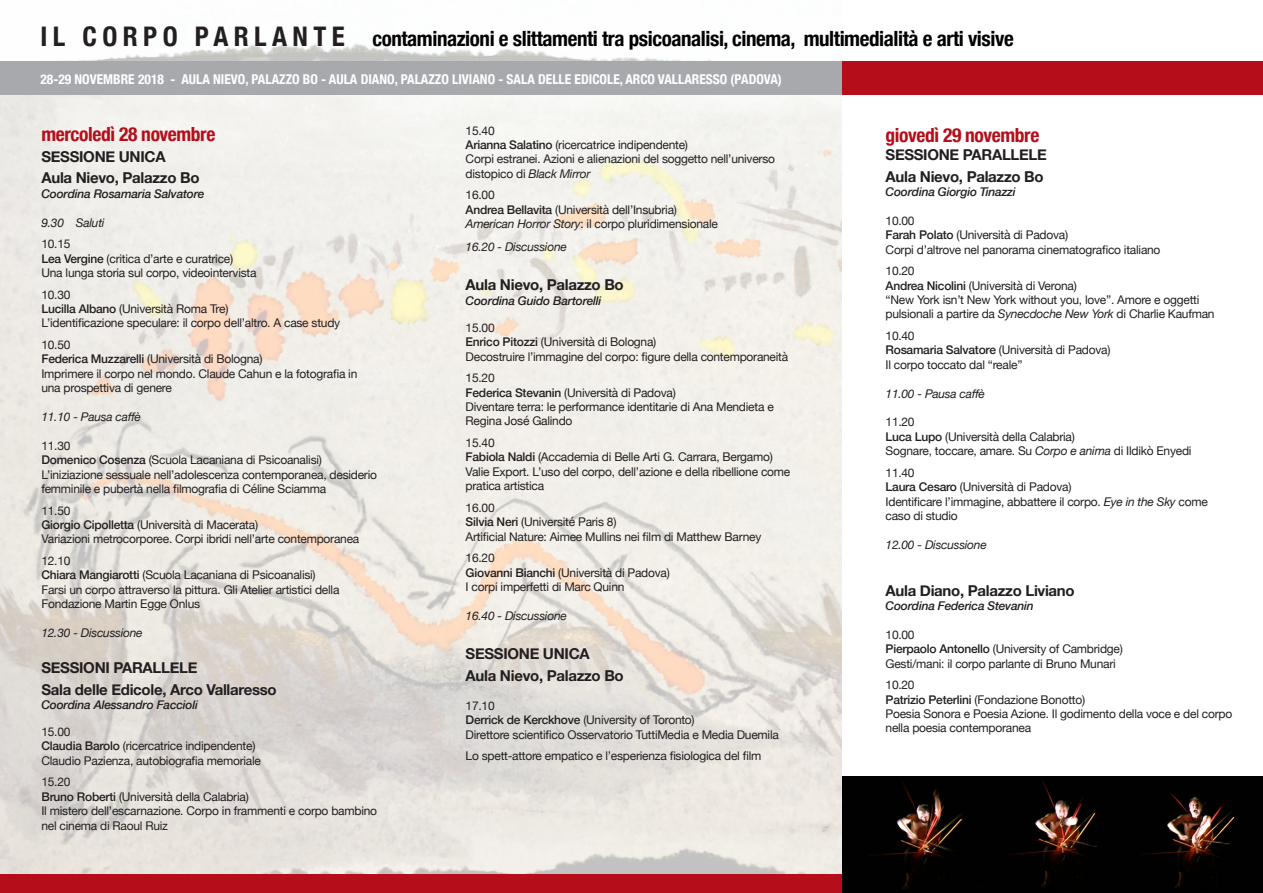
<style>
.page{position:relative;width:1263px;height:893px;background:#fff}
.page>*{position:absolute;margin:0;border:0;box-sizing:border-box;transform-origin:0 0}
.t1{font:700 condensed 21px "Helvetica Neue";letter-spacing:-.02em;color:#000001}
.t2{font:700 condensed 19.5px "Helvetica Neue";letter-spacing:-.02em;color:#b50e1a}
.t3{font:700 15px "Helvetica Neue";letter-spacing:-.02em;color:#231f20}
.t4{font:700 condensed 13.5px "Helvetica Neue";color:#fff}
.t5{font:12px/14.4px "Helvetica Neue";letter-spacing:-.02em;color:#231f20}
.t6{font:italic 500 12px "Helvetica Neue";letter-spacing:-.02em;color:#231f20}
.t7{font:italic 12px/21.6px "Helvetica Neue";letter-spacing:-.02em;color:#231f20}
.s1{font-size:27px;color:#231f20}
.s2{font-style:normal}
.s3{font-weight:500}
.s4{font-style:italic}
</style>
<div class="page">
<img style="left:0;top:43px;width:842px;height:832px">
<div style="left:0;top:61px;width:850px;height:34px;background:#a8a9ad"></div>
<div style="left:842px;top:61px;width:421px;height:34px;background:#b50e1a"></div>
<div style="left:0;top:875px;width:850px;height:18px;background:#b50e1a"></div>
<img style="left:842px;top:776px;width:421px;height:117px">
<p class="t1" style="left:40px;top:21px;width:975px"><span class="s1">I L C O R P O P A R L A N T E</span> contaminazioni e slittamenti tra psicoanalisi, cinema, multimedialità e arti visive</p>
<p class="t4" style="left:40px;top:68px;width:743px">28-29 NOVEMBRE 2018 - AULA NIEVO, PALAZZO BO - AULA DIANO, PALAZZO LIVIANO - SALA DELLE EDICOLE, ARCO VALLARESSO (PADOVA)</p>
<p class="t2" style="left:41px;top:118px;width:175px">mercoledì 28 novembre</p>
<p class="t3" style="left:41px;top:145px;width:126px">SESSIONE UNICA</p>
<p class="t3" style="left:41px;top:166px;width:160px">Aula Nievo, Palazzo Bo</p>
<p class="t6" style="left:41px;top:183px;width:165px">Coordina Rosamaria Salvatore</p>
<p class="t7" style="left:41px;top:212px;width:65px">9.30 Saluti<br><span class="s2">10.15</span></p>
<p class="t5" style="left:41px;top:252px;width:193px"><span class="s3">Lea Vergine</span> (critica d’arte e curatrice)</p>
<p class="t5" style="left:41px;top:266px;width:217px">Una lunga storia sul corpo, videointervista</p>
<p class="t5" style="left:41px;top:288px;width:31px">10.30</p>
<p class="t5" style="left:41px;top:302px;width:188px"><span class="s3">Lucilla Albano</span> (Università Roma Tre)</p>
<p class="t5" style="left:41px;top:317px;width:300px">L’identificazione speculare: il corpo dell’altro. A case study</p>
<p class="t5" style="left:41px;top:338px;width:31px">10.50</p>
<p class="t5" style="left:41px;top:353px;width:223px"><span class="s3">Federica Muzzarelli</span> (Università di Bologna)</p>
<p class="t5" style="left:41px;top:367px;width:317px">Imprimere il corpo nel mondo. Claude Cahun e la fotografia in una prospettiva di genere</p>
<p class="t7" style="left:41px;top:407px;width:101px">11.10 - Pausa caffè</p>
<p class="t5" style="left:41px;top:439px;width:31px">11.30</p>
<p class="t5" style="left:41px;top:453px;width:337px"><span class="s3">Domenico Cosenza</span> (Scuola Lacaniana di Psicoanalisi)<br>L’iniziazione sessuale nell’adolescenza contemporanea, desiderio femminile e pubertà nella filmografia di Céline Sciamma</p>
<p class="t5" style="left:41px;top:504px;width:31px">11.50</p>
<p class="t5" style="left:41px;top:518px;width:218px"><span class="s3">Giorgio Cipolletta</span> (Università di Macerata)</p>
<p class="t5" style="left:41px;top:533px;width:319px">Variazioni metrocorporee. Corpi ibridi nell’arte contemporanea</p>
<p class="t5" style="left:41px;top:554px;width:31px">12.10</p>
<p class="t5" style="left:41px;top:569px;width:276px"><span class="s3">Chiara Mangiarotti</span> (Scuola Lacaniana di Psicoanalisi)</p>
<p class="t5" style="left:41px;top:583px;width:299px">Farsi un corpo attraverso la pittura. Gli Atelier artistici della<br>Fondazione Martin Egge Onlus</p>
<p class="t7" style="left:41px;top:623px;width:103px">12.30 - Discussione</p>
<p class="t3" style="left:41px;top:656px;width:158px">SESSIONI PARALLELE</p>
<p class="t3" style="left:41px;top:677px;width:237px">Sala delle Edicole, Arco Vallaresso</p>
<p class="t6" style="left:41px;top:694px;width:158px">Coordina Alessandro Faccioli</p>
<p class="t5" style="left:41px;top:725px;width:31px">15.00</p>
<p class="t5" style="left:41px;top:740px;width:215px"><span class="s3">Claudia Barolo</span> (ricercatrice indipendente)</p>
<p class="t5" style="left:41px;top:754px;width:221px">Claudio Pazienza, autobiografia memoriale</p>
<p class="t5" style="left:41px;top:776px;width:31px">15.20</p>
<p class="t5" style="left:41px;top:790px;width:209px"><span class="s3">Bruno Roberti</span> (Università della Calabria)</p>
<p class="t5" style="left:41px;top:804px;width:337px">Il mistero dell’escarnazione. Corpo in frammenti e corpo bambino nel cinema di Raoul Ruiz</p>
<p class="t5" style="left:466px;top:124px;width:31px">15.40</p>
<p class="t5" style="left:466px;top:138px;width:224px"><span class="s3">Arianna Salatino</span> (ricercatrice indipendente)</p>
<p class="t5" style="left:466px;top:153px;width:311px">Corpi estranei. Azioni e alienazioni del soggetto nell’universo distopico di <span class="s4">Black Mirror</span></p>
<p class="t5" style="left:466px;top:189px;width:31px">16.00</p>
<p class="t5" style="left:466px;top:203px;width:213px"><span class="s3">Andrea Bellavita</span> (Università dell’Insubria)</p>
<p class="t5" style="left:466px;top:217px;width:254px"><span class="s4">American Horror Story</span>: il corpo pluridimensionale</p>
<p class="t7" style="left:466px;top:236px;width:103px">16.20 - Discussione</p>
<p class="t3" style="left:466px;top:273px;width:160px">Aula Nievo, Palazzo Bo</p>
<p class="t6" style="left:466px;top:290px;width:137px">Coordina Guido Bartorelli</p>
<p class="t5" style="left:466px;top:321px;width:31px">15.00</p>
<p class="t5" style="left:466px;top:335px;width:192px"><span class="s3">Enrico Pitozzi</span> (Università di Bologna)</p>
<p class="t5" style="left:466px;top:350px;width:324px">Decostruire l’immagine del corpo: figure della contemporaneità</p>
<p class="t5" style="left:466px;top:371px;width:31px">15.20</p>
<p class="t5" style="left:466px;top:386px;width:212px"><span class="s3">Federica Stevanin</span> (Università di Padova)</p>
<p class="t5" style="left:466px;top:400px;width:310px">Diventare terra: le performance identitarie di Ana Mendieta e<br>Regina José Galindo</p>
<p class="t5" style="left:466px;top:436px;width:31px">15.40</p>
<p class="t5" style="left:466px;top:451px;width:326px"><span class="s3">Fabiola Naldi</span> (Accademia di Belle Arti G. Carrara, Bergamo)<br>Valie Export. L’uso del corpo, dell’azione e della ribellione come pratica artistica</p>
<p class="t5" style="left:466px;top:501px;width:31px">16.00</p>
<p class="t5" style="left:466px;top:515px;width:152px"><span class="s3">Silvia Neri</span> (Université Paris 8)</p>
<p class="t5" style="left:466px;top:530px;width:297px">Artificial Nature: Aimee Mullins nei film di Matthew Barney</p>
<p class="t5" style="left:466px;top:551px;width:31px">16.20</p>
<p class="t5" style="left:466px;top:566px;width:206px"><span class="s3">Giovanni Bianchi</span> (Università di Padova)</p>
<p class="t5" style="left:466px;top:580px;width:160px">I corpi imperfetti di Marc Quinn</p>
<p class="t7" style="left:466px;top:605px;width:103px">16.40 - Discussione</p>
<p class="t3" style="left:466px;top:642px;width:126px">SESSIONE UNICA</p>
<p class="t3" style="left:466px;top:664px;width:160px">Aula Nievo, Palazzo Bo</p>
<p class="t5" style="left:466px;top:699px;width:31px">17.10</p>
<p class="t5" style="left:466px;top:713px;width:231px"><span class="s3">Derrick de Kerckhove</span> (University of Toronto)</p>
<p class="t5" style="left:466px;top:728px;width:315px">Direttore scientifico Osservatorio TuttiMedia e Media Duemila</p>
<p class="t5" style="left:466px;top:749px;width:297px">Lo spett-attore empatico e l’esperienza fisiologica del film</p>
<p class="t2" style="left:885px;top:119px;width:155px">giovedì 29 novembre</p>
<p class="t3" style="left:885px;top:143px;width:163px">SESSIONE PARALLELE</p>
<p class="t3" style="left:885px;top:164px;width:160px">Aula Nievo, Palazzo Bo</p>
<p class="t6" style="left:885px;top:181px;width:132px">Coordina Giorgio Tinazzi</p>
<p class="t5" style="left:885px;top:214px;width:31px">10.00</p>
<p class="t5" style="left:885px;top:228px;width:184px"><span class="s3">Farah Polato</span> (Università di Padova)</p>
<p class="t5" style="left:885px;top:243px;width:276px">Corpi d’altrove nel panorama cinematografico italiano</p>
<p class="t5" style="left:885px;top:264px;width:31px">10.20</p>
<p class="t5" style="left:885px;top:279px;width:193px"><span class="s3">Andrea Nicolini</span> (Università di Verona)</p>
<p class="t5" style="left:885px;top:293px;width:330px">“New York isn’t New York without you, love”. Amore e oggetti pulsionali a partire da <span class="s4">Synecdoche New York</span> di Charlie Kaufman</p>
<p class="t5" style="left:885px;top:329px;width:31px">10.40</p>
<p class="t5" style="left:885px;top:344px;width:226px"><span class="s3">Rosamaria Salvatore</span> (Università di Padova)</p>
<p class="t5" style="left:885px;top:358px;width:138px">Il corpo toccato dal “reale”</p>
<p class="t7" style="left:885px;top:383px;width:101px">11.00 - Pausa caffè</p>
<p class="t5" style="left:885px;top:416px;width:31px">11.20</p>
<p class="t5" style="left:885px;top:430px;width:191px"><span class="s3">Luca Lupo</span> (Università della Calabria)</p>
<p class="t5" style="left:885px;top:444px;width:307px">Sognare, toccare, amare. Su <span class="s4">Corpo e anima</span> di Ildikò Enyedi</p>
<p class="t5" style="left:885px;top:466px;width:31px">11.40</p>
<p class="t5" style="left:885px;top:480px;width:187px"><span class="s3">Laura Cesaro</span> (Università di Padova)</p>
<p class="t5" style="left:885px;top:495px;width:324px">Identificare l’immagine, abbattere il corpo. <span class="s4">Eye in the Sky</span> come caso di studio</p>
<p class="t7" style="left:885px;top:534px;width:103px">12.00 - Discussione</p>
<p class="t3" style="left:885px;top:578px;width:191px">Aula Diano, Palazzo Liviano</p>
<p class="t6" style="left:885px;top:595px;width:150px">Coordina Federica Stevanin</p>
<p class="t5" style="left:885px;top:628px;width:31px">10.00</p>
<p class="t5" style="left:885px;top:642px;width:239px"><span class="s3">Pierpaolo Antonello</span> (University of Cambridge)</p>
<p class="t5" style="left:885px;top:657px;width:232px">Gesti/mani: il corpo parlante di Bruno Munari</p>
<p class="t5" style="left:885px;top:678px;width:31px">10.20</p>
<p class="t5" style="left:885px;top:693px;width:201px"><span class="s3">Patrizio Peterlini</span> (Fondazione Bonotto)</p>
<p class="t5" style="left:885px;top:707px;width:348px">Poesia Sonora e Poesia Azione. Il godimento della voce e del corpo nella poesia contemporanea</p>
</div>
